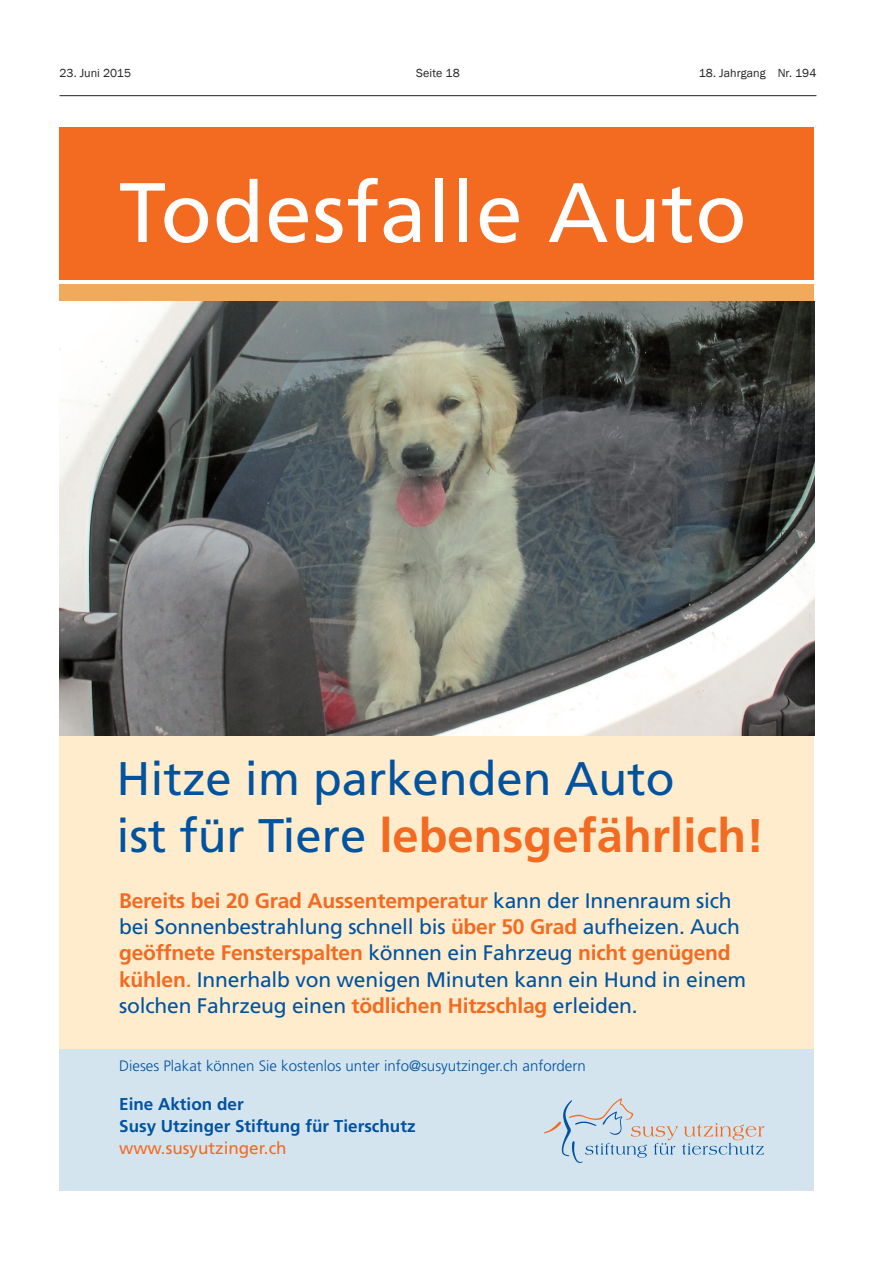
<style>
.page{position:relative;width:893px;height:1263px;background:#fff}
.page>*{position:absolute;margin:0;border:0;box-sizing:border-box;transform-origin:0 0}
.t1{font:84.15px "Frutiger";letter-spacing:.01em;color:#fff}
.t2{font:47.1px/57px "Frutiger";color:#0153a0}
.t3{font:21px/26.2px "Frutiger";letter-spacing:-.01em;color:#0153a0}
.t4{font:700 17.1px/22.2px "Frutiger";color:#0153a0}
.t5{font:17.1px "Frutiger";color:#f36a21}
.t6{font:300 15px "Frutiger";color:#0153a0}
.t7{font:12px "Franklin Gothic";letter-spacing:.005em;color:#231f20}
.s1{font-weight:700;color:#f36a21}
.s2{color:#f36a21}
</style>
<div class="page">
<hr style="left:60px;top:95px;width:756px;height:1px;background:#231f20">
<div style="left:60px;top:128px;width:754px;height:152px;background:#f36a21"></div>
<div style="left:60px;top:736px;width:754px;height:313px;background:#feeccd"></div>
<div style="left:60px;top:284px;width:754px;height:17px;background:#efab5b"></div>
<div style="left:60px;top:1049px;width:754px;height:142px;background:#d4e4ee"></div>
<svg style="left:544px;top:1098px;width:220px;height:65px"></svg>
<img style="left:60px;top:301px;width:754px;height:435px">
<p class="t7" style="left:60px;top:66px;width:73px">23. Juni 2015</p>
<p class="t7" style="left:416px;top:66px;width:45px">Seite 18</p>
<p class="t7" style="left:699px;top:66px;width:119px">18. Jahrgang Nr. 194</p>
<h1 class="t1" style="left:119px;top:163px;width:629px">Todesfalle Auto</h1>
<h2 class="t2" style="left:117px;top:750px;width:649px">Hitze im parkenden Auto<br>ist für Tiere <span class="s1">lebensgefährlich!</span></h2>
<p class="t3" style="left:119px;top:887px;width:628px"><span class="s1">Bereits bei 20 Grad Aussentemperatur</span> kann der Innenraum sich bei Sonnenbestrahlung schnell bis <span class="s1">über 50 Grad</span> aufheizen. Auch <span class="s1">geöffnete Fensterspalten</span> können ein Fahrzeug <span class="s1">nicht genügend kühlen</span><span class="s2">.</span> Innerhalb von wenigen Minuten kann ein Hund in einem solchen Fahrzeug einen <span class="s1">tödlichen Hitzschlag</span> erleiden.</p>
<p class="t6" style="left:119px;top:1057px;width:468px">Dieses Plakat können Sie kostenlos unter info@susyutzinger.ch anfordern</p>
<p class="t4" style="left:119px;top:1093px;width:298px">Eine Aktion der<br>Susy Utzinger Stiftung für Tierschutz</p>
<p class="t5" style="left:119px;top:1138px;width:169px">www.susyutzinger.ch</p>
</div>
